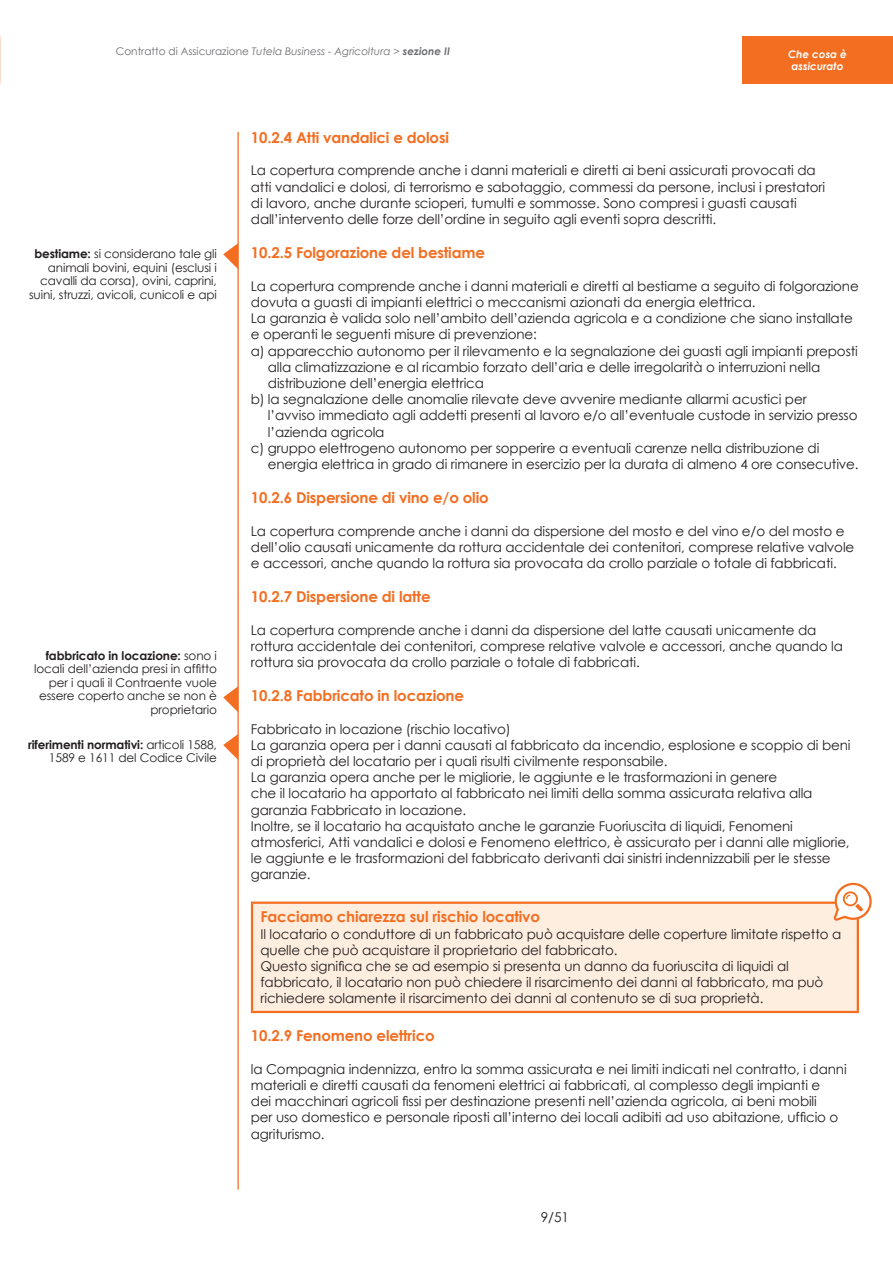
<style>
.page{position:relative;width:893px;height:1263px;background:#fff}
.page>*{position:absolute;margin:0;border:0;box-sizing:border-box;transform-origin:0 0}
.t1{font:700 15px "Century Gothic";letter-spacing:-.01em;color:#f36e21}
.t2{font:13.5px/16.2px "Century Gothic";letter-spacing:-.01em;color:#231f20}
.t3{font:12px/13.5px "Century Gothic";letter-spacing:-.01em;color:#231f20;text-align:right}
.t4{font:italic 10.5px "Century Gothic";color:#6c6d70}
.t5{font:italic 700 10.5px/12.6px "Century Gothic";color:#fff;text-align:center}
.s1{font-style:normal}
.s2{font-weight:700}
</style>
<div class="page">
<hr style="left:237px;top:132px;width:2px;height:1057px;background:#f36e21">
<div style="left:742px;top:36px;width:151px;height:48px;background:#f36e21"></div>
<div style="left:252px;top:903px;width:606px;height:109px;background:#feeee0"></div>
<hr style="left:251px;top:901px;width:608px;height:3px;background:#f36e21">
<hr style="left:251px;top:904px;width:2px;height:107px;background:#f36e21">
<hr style="left:857px;top:904px;width:2px;height:107px;background:#f36e21">
<hr style="left:251px;top:1011px;width:608px;height:2px;background:#f36e21">
<svg style="left:834px;top:883px;width:38px;height:38px"></svg>
<svg style="left:223px;top:243px;width:15px;height:26px"></svg>
<svg style="left:223px;top:686px;width:15px;height:26px"></svg>
<svg style="left:223px;top:734px;width:15px;height:26px"></svg>
<p class="t4" style="left:116px;top:44px;width:336px"><span class="s1">Contratto di Assicurazione</span> Tutela Business - Agricoltura &gt; <span class="s2">sezione II</span></p>
<p class="t5" style="left:788px;top:47px;width:60px">Che cosa è assicurato</p>
<p class="t3" style="left:29px;top:247px;width:189px"><span class="s2">bestiame:</span> si considerano tale gli animali bovini, equini (esclusi i cavalli da corsa), ovini, caprini, suini, struzzi, avicoli, cunicoli e api</p>
<p class="t3" style="left:34px;top:648px;width:184px"><span class="s2">fabbricato in locazione:</span> sono i locali dell’azienda presi in affitto per i quali il Contraente vuole essere coperto anche se non è proprietario</p>
<p class="t3" style="left:28px;top:738px;width:190px"><span class="s2">riferimenti normativi:</span> articoli 1588,<br>1589 e 1611 del Codice Civile</p>
<p class="t1" style="left:251px;top:126px;width:200px">10.2.4 Atti vandalici e dolosi</p>
<p class="t2" style="left:251px;top:162px;width:576px">La copertura comprende anche i danni materiali e diretti ai beni assicurati provocati da atti vandalici e dolosi, di terrorismo e sabotaggio, commessi da persone, inclusi i prestatori di lavoro, anche durante scioperi, tumulti e sommosse. Sono compresi i guasti causati dall’intervento delle forze dell’ordine in seguito agli eventi sopra descritti.</p>
<p class="t1" style="left:251px;top:241px;width:236px">10.2.5 Folgorazione del bestiame</p>
<p class="t2" style="left:251px;top:277px;width:609px">La copertura comprende anche i danni materiali e diretti al bestiame a seguito di folgorazione</p>
<p class="t2" style="left:251px;top:294px;width:506px">dovuta a guasti di impianti elettrici o meccanismi azionati da energia elettrica.</p>
<p class="t2" style="left:251px;top:310px;width:604px">La garanzia è valida solo nell’ambito dell’azienda agricola e a condizione che siano installate</p>
<p class="t2" style="left:251px;top:326px;width:288px">e operanti le seguenti misure di prevenzione:</p>
<p class="t2" style="left:251px;top:342px;width:608px">a) apparecchio autonomo per il rilevamento e la segnalazione dei guasti agli impianti preposti</p>
<p class="t2" style="left:268px;top:358px;width:554px">alla climatizzazione e al ricambio forzato dell’aria e delle irregolarità o interruzioni nella</p>
<p class="t2" style="left:268px;top:375px;width:218px">distribuzione dell’energia elettrica</p>
<p class="t2" style="left:251px;top:391px;width:557px">b) la segnalazione delle anomalie rilevate deve avvenire mediante allarmi acustici per</p>
<p class="t2" style="left:268px;top:407px;width:591px">l’avviso immediato agli addetti presenti al lavoro e/o all’eventuale custode in servizio presso</p>
<p class="t2" style="left:268px;top:423px;width:118px">l’azienda agricola</p>
<p class="t2" style="left:251px;top:439px;width:570px">c) gruppo elettrogeno autonomo per sopperire a eventuali carenze nella distribuzione di</p>
<p class="t2" style="left:268px;top:456px;width:592px">energia elettrica in grado di rimanere in esercizio per la durata di almeno 4 ore consecutive.</p>
<p class="t1" style="left:251px;top:486px;width:239px">10.2.6 Dispersione di vino e/o olio</p>
<p class="t2" style="left:251px;top:522px;width:605px">La copertura comprende anche i danni da dispersione del mosto e del vino e/o del mosto e dell’olio causati unicamente da rottura accidentale dei contenitori, comprese relative valvole e accessori, anche quando la rottura sia provocata da crollo parziale o totale di fabbricati.</p>
<p class="t1" style="left:251px;top:585px;width:181px">10.2.7 Dispersione di latte</p>
<p class="t2" style="left:251px;top:621px;width:593px">La copertura comprende anche i danni da dispersione del latte causati unicamente da rottura accidentale dei contenitori, comprese relative valvole e accessori, anche quando la rottura sia provocata da crollo parziale o totale di fabbricati.</p>
<p class="t1" style="left:251px;top:684px;width:215px">10.2.8 Fabbricato in locazione</p>
<p class="t2" style="left:251px;top:720px;width:601px">Fabbricato in locazione (rischio locativo)<br>La garanzia opera per i danni causati al fabbricato da incendio, esplosione e scoppio di beni di proprietà del locatario per i quali risulti civilmente responsabile.<br>La garanzia opera anche per le migliorie, le aggiunte e le trasformazioni in genere<br>che il locatario ha apportato al fabbricato nei limiti della somma assicurata relativa alla garanzia Fabbricato in locazione.<br>Inoltre, se il locatario ha acquistato anche le garanzie Fuoriuscita di liquidi, Fenomeni atmosferici, Atti vandalici e dolosi e Fenomeno elettrico, è assicurato per i danni alle migliorie, le aggiunte e le trasformazioni del fabbricato derivanti dai sinistri indennizzabili per le stesse garanzie.</p>
<p class="t1" style="left:260px;top:906px;width:281px">Facciamo chiarezza sul rischio locativo</p>
<p class="t2" style="left:260px;top:925px;width:582px">Il locatario o conduttore di un fabbricato può acquistare delle coperture limitate rispetto a quelle che può acquistare il proprietario del fabbricato.<br>Questo significa che se ad esempio si presenta un danno da fuoriuscita di liquidi al fabbricato, il locatario non può chiedere il risarcimento dei danni al fabbricato, ma può richiedere solamente il risarcimento dei danni al contenuto se di sua proprietà.</p>
<p class="t1" style="left:251px;top:1024px;width:185px">10.2.9 Fenomeno elettrico</p>
<p class="t2" style="left:251px;top:1060px;width:597px">la Compagnia indennizza, entro la somma assicurata e nei limiti indicati nel contratto, i danni materiali e diretti causati da fenomeni elettrici ai fabbricati, al complesso degli impianti e<br>dei macchinari agricoli fissi per destinazione presenti nell’azienda agricola, ai beni mobili<br>per uso domestico e personale riposti all’interno dei locali adibiti ad uso abitazione, ufficio o agriturismo.</p>
<p class="t2" style="left:541px;top:1209px;width:29px">9/51</p>
</div>
